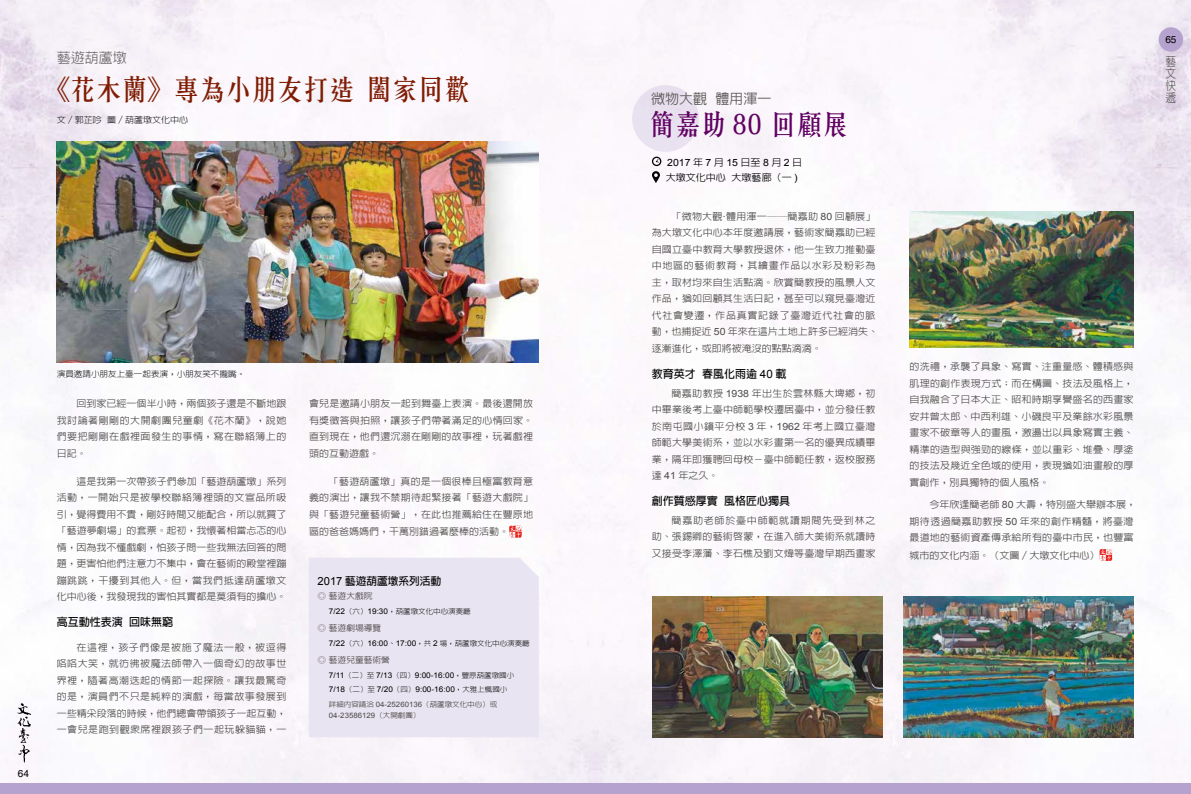
<style>
.page{position:relative;width:1191px;height:794px;background:#fff}
.page>*{position:absolute;margin:0;border:0;box-sizing:border-box;transform-origin:0 0}
.t1{font:500 28px "C Song 3 HK";letter-spacing:-.075em;color:#801c04}
.t2{font:500 28px "C Song 3 HK";letter-spacing:-.075em;color:#600062}
.t3{font:500 14px "AR Hei B5";color:#595757}
.t4{font:300 14px "AR Hei B5";color:#595757}
.t5{font:300 12px/12px "AR Hei B5";color:#4c4948;text-align:justify;scale:.9 1}
.t6{font:700 11px "AR Hei B5";color:#000}
.t7{font:700 10.7px "AR Hei B5";color:#000}
.t8{font:10px "Arial";color:#000;scale:1.05 1}
.t9{font:10px "Helvetica";color:#000}
.t10{font:500 9.5px/16.5px "AR Hei B5";letter-spacing:.02em;color:#4c4948;text-align:justify;scale:1.05 1}
.t11{font:500 9.5px "AR Hei B5";color:#4c4948;scale:1.05 1}
.t12{font:500 9.5px "AR Hei B5";color:#000;scale:1.05 1}
.t13{font:300 8.6px "AR Hei B5";color:#000;scale:1.05 1}
.t14{font:500 8.3px "AR Hei B5";color:#4c4948;scale:1.05 1}
.t15{font:300 8.1px "AR Hei B5";color:#000;scale:1.05 1}
.t16{font:7.8px/14.5px "Arial";color:#000;scale:1.05 1}
.t17{font:7.5px "Arial";color:#4c4948;scale:1.05 1}
.t18{font:300 7.1px "AR Hei B5";color:#000;scale:1.05 1}
.t19{font:500 7.1px "AR Hei B5";color:#4c4948;scale:1.05 1}
.s1{font-family:"Arial";font-weight:400;font-size:11.2px}
.s2{font-family:"Arial";font-weight:400;font-size:7.8px}
.s3{font-family:"AR Hei B5";font-weight:300;font-size:7.1px}
.s4{font-family:"Arial";font-weight:400;font-size:7.5px}
.s5{font-family:"AR Hei B5";font-weight:500;font-size:7.1px}
.s6{font-family:"AR Hei B5";font-weight:500;font-size:9.5px}
.s7{font-family:"Arial";font-weight:400;font-size:10px}
.s8{font-family:"Arial";font-weight:400;font-size:11.6px}
</style>
<div class="page">
<img style="left:0;top:0;width:1191px;height:783px">
<div style="left:0;top:783px;width:1191px;height:11px;background:#b5a2ce"></div>
<img style="left:57px;top:142px;width:482px;height:221px">
<svg style="left:509px;top:525px;width:13px;height:12px"></svg>
<div style="left:309px;top:557px;width:230px;height:180px;background:#e9e4f1"></div>
<div style="left:632px;top:85px;width:67px;height:67px;background:#e8e1ef;border-radius:50%"></div>
<svg style="left:652px;top:157px;width:9px;height:26px"></svg>
<svg style="left:1099px;top:549px;width:13px;height:12px"></svg>
<img style="left:909px;top:211px;width:224px;height:137px">
<img style="left:903px;top:596px;width:230px;height:141px">
<img style="left:652px;top:596px;width:230px;height:141px">
<div style="left:1158px;top:27px;width:25px;height:25px;background:#b5a2ce;border-radius:50%"></div>
<svg style="left:17px;top:703px;width:14px;height:60px"></svg>
<h2 class="t4" style="left:57px;top:51px;width:71px">藝遊葫蘆墩</h2>
<h1 class="t1" style="left:43px;top:68px;width:429px">《花木蘭》專為小朋友打造 闔家同歡</h1>
<p class="t13" style="left:57px;top:115px;width:127px">文／郭芷吟 圖／葫蘆墩文化中心</p>
<p class="t9" style="left:18px;top:768px;width:13px">64</p>
<p class="t15" style="left:57px;top:370px;width:181px">演員邀請小朋友上臺一起表演，小朋友笑不攏嘴。</p>
<p class="t10" style="left:57px;top:395px;width:220px;text-indent:20px">回到家已經一個半小時，兩個孩子還是不斷地跟我討論著剛剛的大開劇團兒童劇《花木蘭》，說她們要把剛剛在戲裡面發生的事情，寫在聯絡簿上的日記。</p>
<p class="t10" style="left:57px;top:473px;width:220px;text-indent:20px">這是我第一次帶孩子們參加「藝遊葫蘆墩」系列活動，一開始只是被學校聯絡簿裡頭的文宣品所吸引，覺得費用不貴，剛好時間又能配合，所以就買了「藝遊夢劇場」的套票。起初，我懷著相當忐忑的心情，因為我不懂戲劇，怕孩子問一些我無法回答的問題，更害怕他們注意力不集中，會在藝術的殿堂裡蹦蹦跳跳，干擾到其他人。但，當我們抵達葫蘆墩文化中心後，我發現我的害怕其實都是莫須有的擔心。</p>
<p class="t6" style="left:57px;top:616px;width:118px">高互動性表演 回味無窮</p>
<p class="t10" style="left:57px;top:639px;width:220px;text-indent:20px">在這裡，孩子們像是被施了魔法一般，被逗得咯咯大笑，就彷彿被魔法師帶入一個奇幻的故事世界裡，隨著高潮迭起的情節一起探險。讓我最驚奇的是，演員們不只是純粹的演戲，每當故事發展到一些精采段落的時候，他們總會帶領孩子一起互動，一會兒是跑到觀眾席裡跟孩子們一起玩躲貓貓，一</p>
<p class="t10" style="left:309px;top:395px;width:215px">會兒是邀請小朋友一起到舞臺上表演。最後還開放有獎徵答與拍照，讓孩子們帶著滿足的心情回家。直到現在，他們還沉溺在剛剛的故事裡，玩著戲裡頭的互動遊戲。</p>
<p class="t10" style="left:309px;top:473px;width:215px;text-indent:20px">「藝遊葫蘆墩」真的是一個很棒且極富教育意義的演出，讓我不禁期待起緊接著「藝遊大戲院」與「藝遊兒童藝術營」，在此也推薦給住在豐原地</p>
<p class="t11" style="left:309px;top:527px;width:192px">區的爸爸媽媽們，千萬別錯過著麼棒的活動。</p>
<p class="t7" style="left:317px;top:575px;width:125px"><span class="s1">2017</span> 藝遊葫蘆墩系列活動</p>
<p class="t14" style="left:317px;top:591px;width:54px">◎ 藝遊大戲院</p>
<p class="t18" style="left:329px;top:608px;width:136px"><span class="s2">7/22</span>（六）<span class="s2">19:30</span>，葫蘆墩文化中心演奏廳</p>
<p class="t14" style="left:317px;top:623px;width:62px">◎ 藝遊劇場導覽</p>
<p class="t18" style="left:329px;top:640px;width:193px"><span class="s2">7/22</span>（六）<span class="s2">16:00</span>、<span class="s2">17:00</span>，共 <span class="s2">2</span> 場，葫蘆墩文化中心演奏廳</p>
<p class="t14" style="left:317px;top:655px;width:70px">◎ 藝遊兒童藝術營</p>
<p class="t16" style="left:329px;top:667px;width:178px">7/11<span class="s3">（二）至</span> 7/13<span class="s3">（四）</span>9:00-16:00<span class="s3">，豐原葫蘆墩國小<br></span>7/18<span class="s3">（二）至</span> 7/20<span class="s3">（四）</span>9:00-16:00<span class="s3">，大雅上楓國小</span></p>
<p class="t19" style="left:329px;top:700px;width:162px">詳細內容請洽 <span class="s4">04-25260136</span>（葫蘆墩文化中心）或</p>
<p class="t17" style="left:329px;top:711px;width:89px">04-23586129<span class="s5">（大開劇團）</span></p>
<h2 class="t3" style="left:651px;top:91px;width:122px">微物大觀 體用渾一</h2>
<h1 class="t2" style="left:648px;top:103px;width:203px">簡嘉助 80 回顧展</h1>
<p class="t8" style="left:667px;top:156px;width:130px">2017<span class="s6">年</span>7<span class="s6">月</span>15<span class="s6">日至</span>8<span class="s6">月</span>2<span class="s6">日</span></p>
<p class="t12" style="left:666px;top:172px;width:127px">大墩文化中心 大墩藝廊（一 <span class="s7">)</span></p>
<p class="t10" style="left:651px;top:208px;width:217px;text-align:left;text-indent:20px">「微物大觀<span class="s7">·</span>體用渾一──簡嘉助 <span class="s7">80</span> 回顧展」為大墩文化中心本年度邀請展，藝術家簡嘉助已經自國立臺中教育大學教授退休，他一生致力推動臺中地區的藝術教育，其繪畫作品以水彩及粉彩為主，取材均來自生活點滴。欣賞簡教授的風景人文作品，猶如回顧其生活日記，甚至可以窺見臺灣近代社會變遷，作品真實記錄了臺灣近代社會的脈動，也捕捉近 <span class="s7">50</span> 年來在這片土地上許多已經消失、逐漸進化，或即將被淹沒的點點滴滴。</p>
<p class="t6" style="left:651px;top:368px;width:136px">教育英才 春風化雨逾 <span class="s8">40</span> 載</p>
<p class="t10" style="left:651px;top:385px;width:215px;text-indent:20px">簡嘉助教授 <span class="s7">1938</span> 年出生於雲林縣大埤鄉，初中畢業後考上臺中師範學校遷居臺中，並分發任教於南屯國小鎮平分校 <span class="s7">3</span> 年，<span class="s7">1962</span> 年考上國立臺灣師範大學美術系，並以水彩畫第一名的優異成績畢業，隔年即獲聘回母校－臺中師範任教，返校服務達 <span class="s7">41</span> 年之久。</p>
<p class="t6" style="left:651px;top:495px;width:140px">創作質感厚實 風格匠心獨具</p>
<p class="t10" style="left:651px;top:512px;width:215px;text-indent:20px">簡嘉助老師於臺中師範就讀期間先受到林之助、張錫卿的藝術啟蒙，在進入師大美術系就讀時又接受李澤藩、李石樵及劉文煒等臺灣早期西畫家</p>
<p class="t9" style="left:1165px;top:33px;width:13px">65</p>
<p class="t5" style="left:1165px;top:55px;width:13px">藝文快遞</p>
<p class="t10" style="left:909px;top:358px;width:215px">的洗禮，承襲了具象、寫實、注重量感、體積感與肌理的創作表現方式；而在構圖、技法及風格上，自我融合了日本大正、昭和時期享譽盛名的西畫家安井曾太郎、中西利雄、小磯良平及業餘水彩風景畫家不破章等人的畫風，激盪出以具象寫實主義、精準的造型與強勁的線條，並以重彩、堆疊、厚塗的技法及幾近全色域的使用，表現猶如油畫般的厚實創作，別具獨特的個人風格。</p>
<p class="t10" style="left:909px;top:496px;width:217px;text-align:left;text-indent:20px">今年欣逢簡老師 <span class="s7">80</span> 大壽，特別盛大舉辦本展，期待透過簡嘉助教授 <span class="s7">50</span> 年來的創作精髓，將臺灣最道地的藝術資產傳承給所有的臺中市民，也豐富</p>
<p class="t11" style="left:909px;top:550px;width:182px">城市的文化內涵。（文圖／大墩文化中心）</p>
</div>
